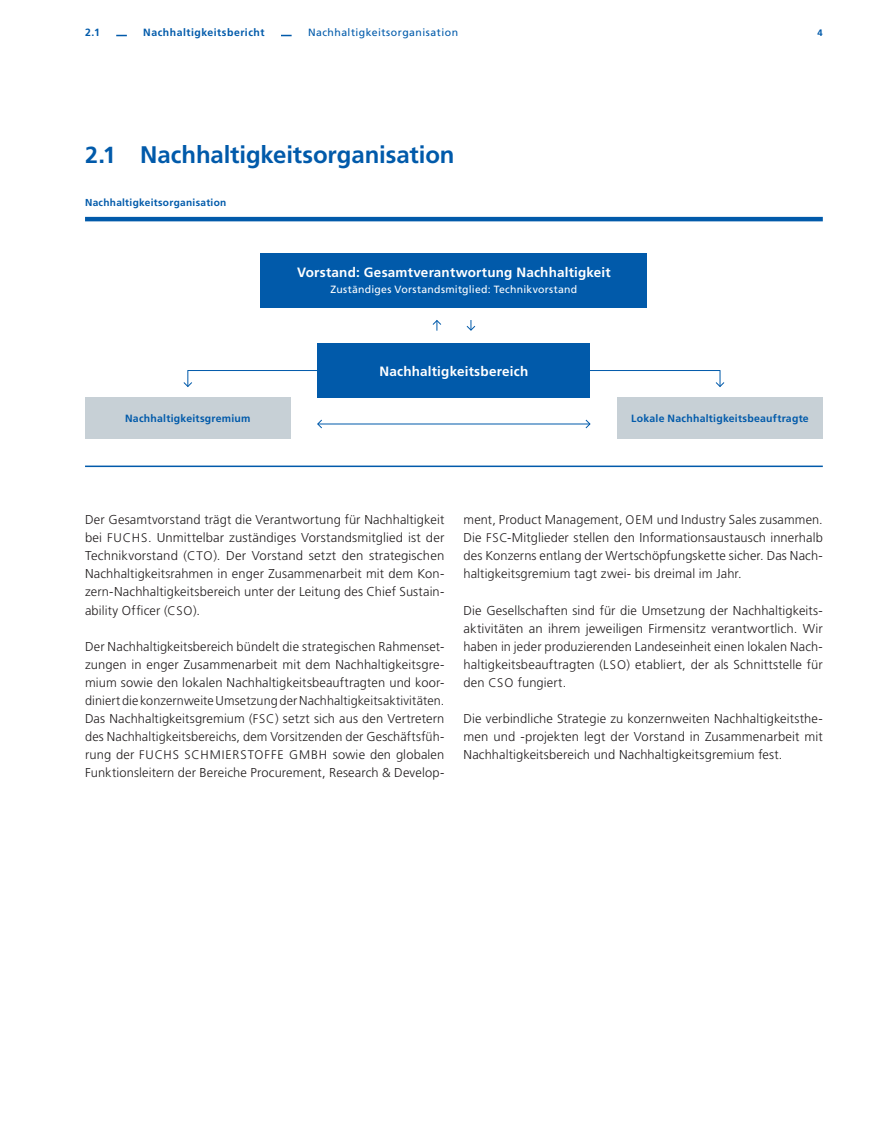
<style>
.page{position:relative;width:893px;height:1127px;background:#fff}
.page>*{position:absolute;margin:0;border:0;box-sizing:border-box;transform-origin:0 0}
.t1{font:700 24px "Frutiger LT Pro";letter-spacing:-.005em;color:#015aaa}
.t2{font:700 13.5px "Frutiger LT Std";letter-spacing:.015em;color:#fff}
.t3{font:300 12.9px/18px "Frutiger LT Pro";letter-spacing:.01em;color:#231f20;text-align:justify}
.t4{font:700 10.5px "Frutiger LT Pro";letter-spacing:.025em;color:#015aaa}
.t5{font:10.5px "Frutiger LT Pro";letter-spacing:.025em;color:#fff}
.t6{font:10.5px "Frutiger LT Pro";letter-spacing:.045em;color:#015aaa}
.t7{font:700 10.5px "Frutiger LT Pro";letter-spacing:.05em;color:#015aaa}
.t8{font:700 10.2px "Frutiger LT Pro";letter-spacing:.03em;color:#015aaa}
.t9{font:700 9.3px "Frutiger LT Pro";color:#015aaa}
.s1{font-size:23.25px}
.s2{font-size:12.45px}
</style>
<div class="page">
<hr style="left:85px;top:217px;width:738px;height:4px;background:#015aaa">
<hr style="left:85px;top:465px;width:738px;height:2px;background:#015aaa">
<div style="left:85px;top:398px;width:206px;height:41px;background:#c7d0d6"></div>
<div style="left:617px;top:398px;width:206px;height:41px;background:#c7d0d6"></div>
<div style="left:260px;top:253px;width:387px;height:54px;background:#015aaa"></div>
<hr style="left:188px;top:370px;width:135px;height:1px;background:#015aaa">
<svg style="left:183px;top:370px;width:9px;height:17px"></svg>
<hr style="left:586px;top:370px;width:134px;height:1px;background:#015aaa">
<svg style="left:715px;top:370px;width:10px;height:17px"></svg>
<svg style="left:432px;top:320px;width:10px;height:11px"></svg>
<svg style="left:466px;top:320px;width:10px;height:11px"></svg>
<div style="left:318px;top:343px;width:272px;height:55px;background:#015aaa"></div>
<svg style="left:585px;top:419px;width:6px;height:10px"></svg>
<hr style="left:318px;top:424px;width:272px;height:1px;background:#015aaa">
<svg style="left:317px;top:419px;width:6px;height:10px"></svg>
<p class="t4" style="left:85px;top:26px;width:16px">2.1</p>
<p class="t7" style="left:143px;top:26px;width:123px">Nachhaltigkeitsbericht</p>
<p class="t6" style="left:308px;top:26px;width:152px">Nachhaltigkeitsorganisation</p>
<p class="t9" style="left:818px;top:27px;width:7px">4</p>
<h1 class="t1" style="left:85px;top:140px;width:371px"><span class="s1">2</span>.<span class="s1">1</span> Nachhaltigkeitsorganisation</h1>
<p class="t8" style="left:85px;top:197px;width:143px">Nachhaltigkeitsorganisation</p>
<p class="t2" style="left:297px;top:264px;width:315px">Vorstand: Gesamtverantwortung Nachhaltigkeit</p>
<p class="t5" style="left:330px;top:284px;width:248px">Zuständiges Vorstandsmitglied: Technikvorstand</p>
<p class="t2" style="left:379px;top:363px;width:150px">Nachhaltigkeitsbereich</p>
<p class="t4" style="left:125px;top:412px;width:127px">Nachhaltigkeitsgremium</p>
<p class="t4" style="left:631px;top:412px;width:179px">Lokale Nachhaltigkeitsbeauftragte</p>
<p class="t3" style="left:85px;top:511px;width:361px">Der Gesamtvorstand trägt die Verantwortung für Nachhaltigkeit bei <span class="s2">FUCHS</span>. Unmittelbar zuständiges Vorstandsmitglied ist der Technikvorstand (<span class="s2">CTO</span>). Der Vorstand setzt den strategischen Nachhaltigkeitsrahmen in enger Zusammenarbeit mit dem Kon&shy;zern-Nachhaltigkeitsbereich unter der Leitung des Chief Sustain&shy;ability Officer (<span class="s2">CSO</span>).</p>
<p class="t3" style="left:85px;top:637px;width:361px">Der Nachhaltigkeitsbereich bündelt die strategischen Rahmenset&shy;zungen in enger Zusammenarbeit mit dem Nachhaltigkeitsgre&shy;mium sowie den lokalen Nachhaltigkeitsbeauftragten und koor&shy;diniert die konzernweite Umsetzung der Nachhaltigkeitsaktivitäten.<br>Das Nachhaltigkeitsgremium (<span class="s2">FSC</span>) setzt sich aus den Vertretern des Nachhaltigkeitsbereichs, dem Vorsitzenden der Geschäftsfüh&shy;rung der <span class="s2">FUCHS SCHMIERSTOFFE GMBH</span> sowie den globalen Funktionsleitern der Bereiche Procurement, Research &amp; Develop-</p>
<p class="t3" style="left:463px;top:511px;width:361px">ment, Product Management, <span class="s2">OEM</span> und Industry Sales zusammen.<br>Die <span class="s2">FSC</span>-Mitglieder stellen den Informationsaustausch innerhalb des Konzerns entlang der Wertschöpfungskette sicher. Das Nach&shy;haltigkeitsgremium tagt zwei- bis dreimal im Jahr.</p>
<p class="t3" style="left:463px;top:601px;width:361px">Die Gesellschaften sind für die Umsetzung der Nachhaltigkeits&shy;aktivitäten an ihrem jeweiligen Firmensitz verantwortlich. Wir haben in jeder produzierenden Landeseinheit einen lokalen Nach&shy;haltigkeitsbeauftragten (<span class="s2">LSO</span>) etabliert, der als Schnittstelle für den <span class="s2">CSO</span> fungiert.</p>
<p class="t3" style="left:463px;top:709px;width:361px">Die verbindliche Strategie zu konzernweiten Nachhaltigkeitsthe&shy;men und -projekten legt der Vorstand in Zusammenarbeit mit Nachhaltigkeitsbereich und Nachhaltigkeitsgremium fest.</p>
</div>
